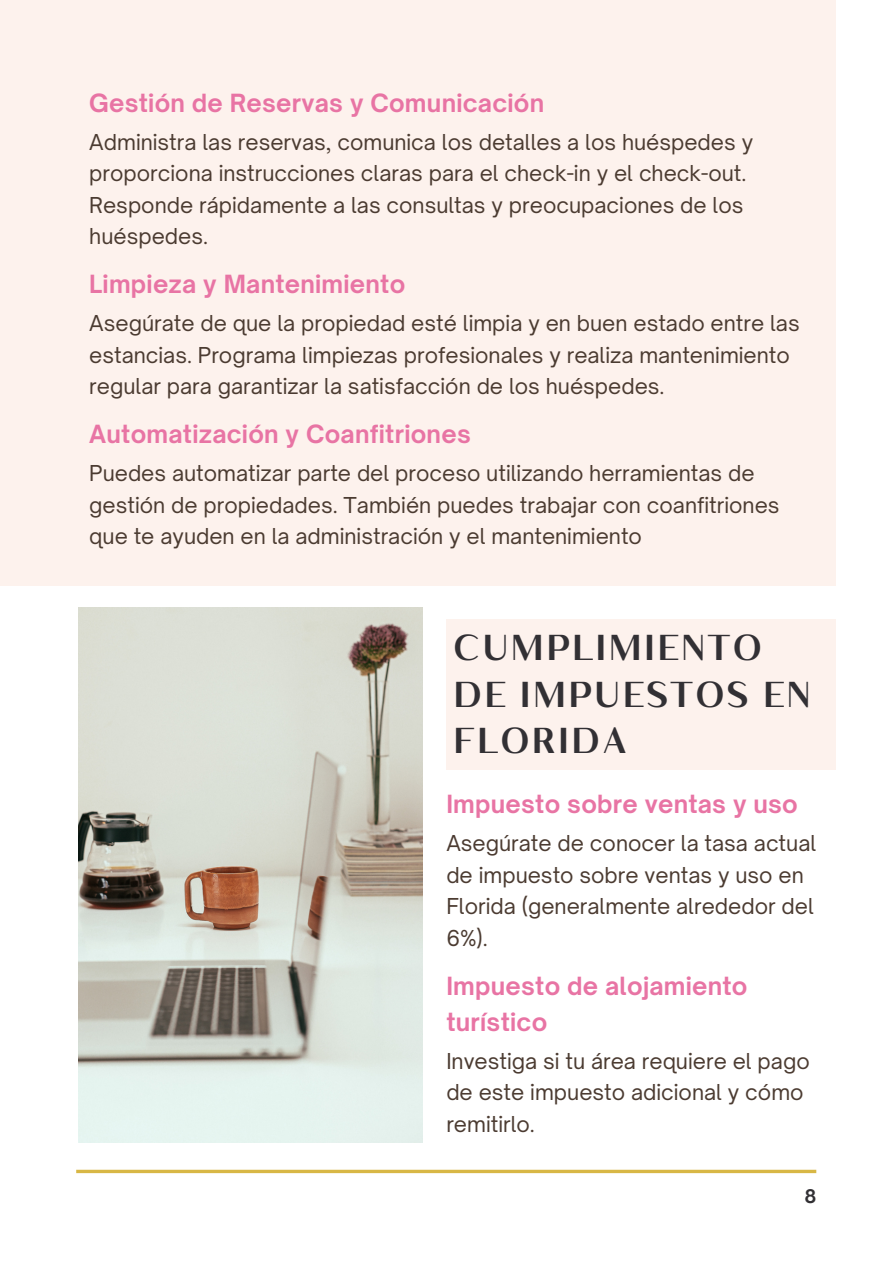
<style>
.page{position:relative;width:893px;height:1264px;background:#fff}
.page>*{position:absolute;margin:0;border:0;box-sizing:border-box;transform-origin:0 0}
.t1{font:600 36px/46px "Kulachat HC";letter-spacing:.05em;color:#323034}
.t2{font:700 24px/36px "Open Sauce One";letter-spacing:.01em;color:#e874a4}
.t3{font:21px/31.5px "Open Sauce One";color:#4b3b31}
.t4{font:700 18px "Open Sauce One";color:#323034}
</style>
<div class="page">
<img style="left:78px;top:607px;width:344px;height:535px">
<div style="left:0;top:0;width:835px;height:586px;background:#fdf2ed"></div>
<svg style="left:76px;top:1169px;width:740px;height:4px;fill:#d8b745"></svg>
<div style="left:446px;top:619px;width:389px;height:150px;background:#fdf2ed"></div>
<p class="t2" style="left:89px;top:84px;width:456px">Gestión de Reservas y Comunicación</p>
<p class="t3" style="left:89px;top:126px;width:665px">Administra las reservas, comunica los detalles a los huéspedes y proporciona instrucciones claras para el check-in y el check-out.<br>Responde rápidamente a las consultas y preocupaciones de los huéspedes.</p>
<p class="t2" style="left:89px;top:266px;width:317px">Limpieza y Mantenimiento</p>
<p class="t3" style="left:89px;top:307px;width:712px">Asegúrate de que la propiedad esté limpia y en buen estado entre las estancias. Programa limpiezas profesionales y realiza mantenimiento regular para garantizar la satisfacción de los huéspedes.</p>
<p class="t2" style="left:89px;top:416px;width:383px">Automatización y Coanfitriones</p>
<p class="t3" style="left:89px;top:457px;width:691px">Puedes automatizar parte del proceso utilizando herramientas de gestión de propiedades. También puedes trabajar con coanfitriones que te ayuden en la administración y el mantenimiento</p>
<p class="t1" style="left:453px;top:630px;width:359px">CUMPLIMIENTO<br>DE IMPUESTOS EN<br>FLORIDA</p>
<p class="t2" style="left:446px;top:786px;width:353px">Impuesto sobre ventas y uso</p>
<p class="t3" style="left:446px;top:827px;width:371px">Asegúrate de conocer la tasa actual de impuesto sobre ventas y uso en<br>Florida (generalmente alrededor del<br>6%).</p>
<p class="t2" style="left:446px;top:967px;width:303px">Impuesto de alojamiento turístico</p>
<p class="t3" style="left:446px;top:1044px;width:365px">Investiga si tu área requiere el pago de este impuesto adicional y cómo remitirlo.</p>
<p class="t4" style="left:804px;top:1184px;width:14px">8</p>
</div>
